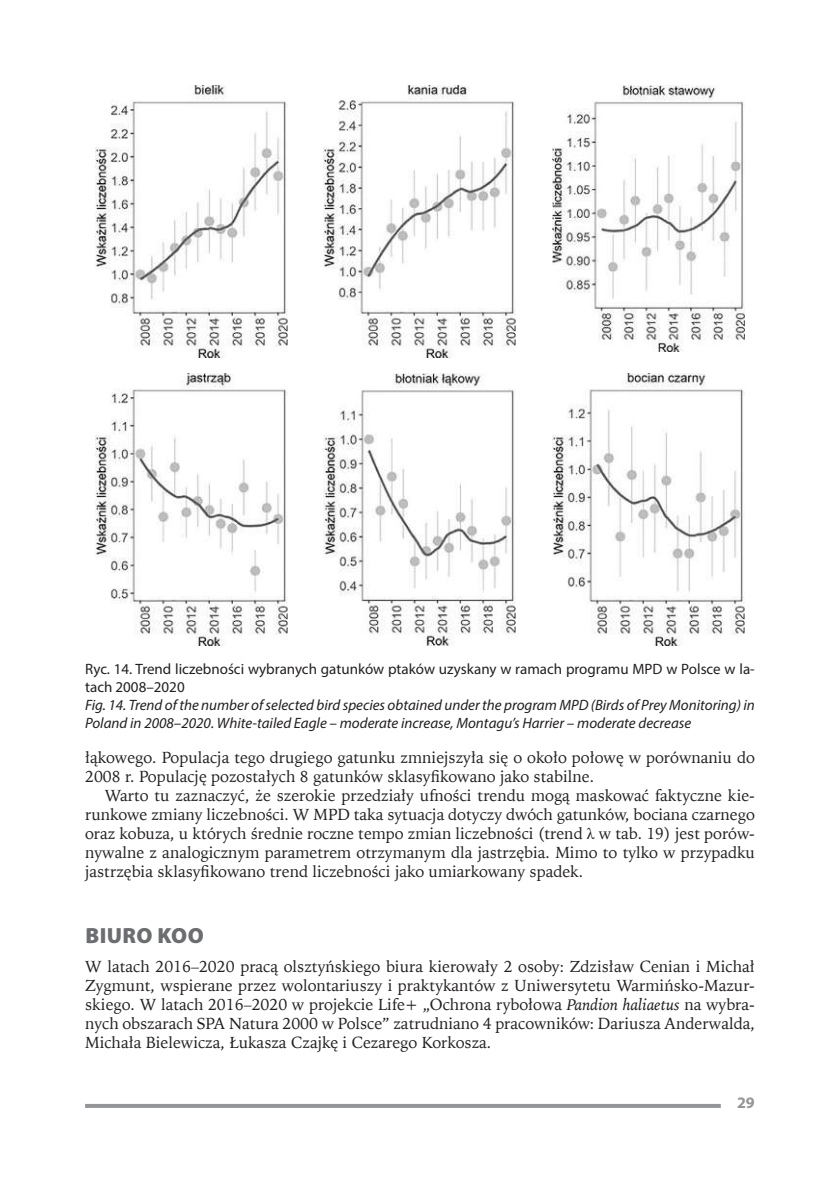
<style>
.page{position:relative;width:840px;height:1191px;background:#fff}
.page>*{position:absolute;margin:0;border:0;box-sizing:border-box;transform-origin:0 0}
.t1{font:900 22px "Myriad Pro";letter-spacing:.02em;color:#6c6d70}
.t2{font:16px/19px "Iowan Old St EU";color:#231f20;text-align:justify}
.t3{font:700 16px "Myriad Pro";color:#939598}
.t4{font:italic 15px/18px "Myriad Pro";color:#231f20}
.t5{font:15px/18px "Myriad Pro";color:#231f20}
.s1{font-family:"Times New Roman"}
.s2{font-style:italic}
</style>
<div class="page">
<hr style="left:85px;top:1104px;width:635px;height:4px;background:#939598">
<img style="left:95px;top:85px;width:192px;height:273px">
<img style="left:324px;top:85px;width:191px;height:273px">
<img style="left:552px;top:85px;width:192px;height:266px">
<img style="left:95px;top:373px;width:192px;height:273px">
<img style="left:324px;top:373px;width:191px;height:272px">
<img style="left:552px;top:373px;width:192px;height:273px">
<p class="t5" style="left:85px;top:660px;width:670px">Ryc. 14. Trend liczebności wybranych gatunków ptaków uzyskany w ramach programu MPD w Polsce w la&shy;tach 2008–2020</p>
<p class="t4" style="left:85px;top:696px;width:671px">Fig. 14. Trend of the number of selected bird species obtained under the program MPD (Birds of Prey Monitoring) in<br>Poland in 2008–2020. White-tailed Eagle – moderate increase, Montagu’s Harrier – moderate decrease</p>
<p class="t2" style="left:85px;top:748px;width:670px">łąkowego. Populacja tego drugiego gatunku zmniejszyła się o około połowę w porównaniu do<br>2008 r. Populację pozostałych 8 gatunków sklasyfikowano jako stabilne.</p>
<p class="t2" style="left:85px;top:786px;width:670px;text-indent:20px">Warto tu zaznaczyć, że szerokie przedziały ufności trendu mogą maskować faktyczne kie&shy;runkowe zmiany liczebności. W MPD taka sytuacja dotyczy dwóch gatunków, bociana czarnego oraz kobuza, u których średnie roczne tempo zmian liczebności (trend <span class="s1">λ</span> w tab. 19) jest porów&shy;nywalne z analogicznym parametrem otrzymanym dla jastrzębia. Mimo to tylko w przypadku jastrzębia sklasyfikowano trend liczebności jako umiarkowany spadek.</p>
<h1 class="t1" style="left:85px;top:921px;width:120px">BIURO KOO</h1>
<p class="t2" style="left:85px;top:957px;width:670px">W latach 2016–2020 pracą olsztyńskiego biura kierowały 2 osoby: Zdzisław Cenian i Michał Zygmunt, wspierane przez wolontariuszy i praktykantów z Uniwersytetu Warmińsko-Mazur&shy;skiego. W latach 2016–2020 w projekcie Life+ „Ochrona rybołowa <span class="s2">Pandion haliaetus</span> na wybra&shy;nych obszarach SPA Natura 2000 w Polsce” zatrudniano 4 pracowników: Dariusza Anderwalda, Michała Bielewicza, Łukasza Czajkę i Cezarego Korkosza.</p>
<p class="t3" style="left:736px;top:1092px;width:19px">29</p>
</div>
